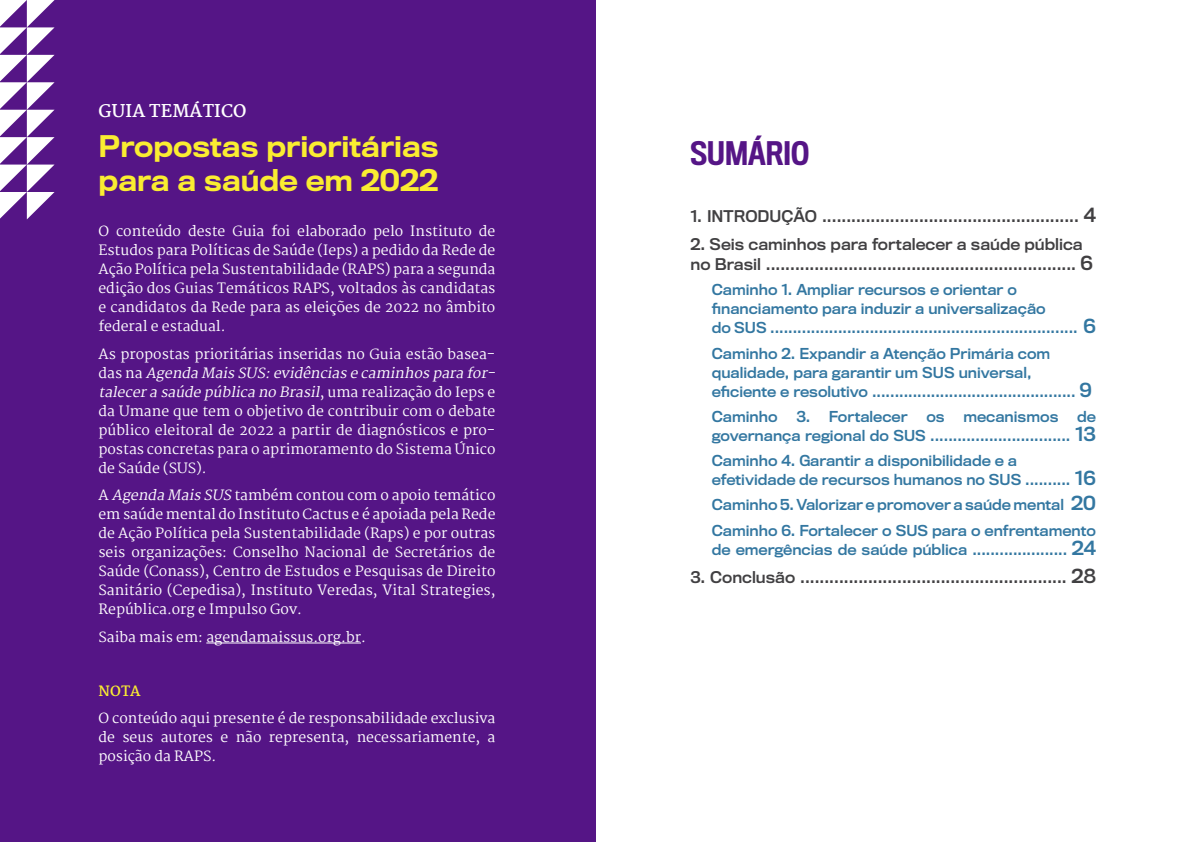
<style>
.page{position:relative;width:1191px;height:842px;background:#fff}
.page>*{position:absolute;margin:0;border:0;box-sizing:border-box;transform-origin:0 0}
.t1{font:500 30px "Titling Gothic FB Cond";color:#551586}
.t2{font:500 27.7px/33.2px "Titling Gothic FB Normal";color:#faed31}
.t3{font:700 17.3px "Martel";letter-spacing:.01em;color:#fff}
.t4{font:15px/20px "Titling Gothic FB Normal Standard";color:#414042}
.t5{font:14px/19px "Martel";color:#fff;text-align:justify}
.t6{font:14px/19px "Titling Gothic FB Normal Standard";color:#3377a1}
.t7{font:700 14px "Martel";color:#faed31}
.s1{font-style:italic}
.s2{font-size:18px}
</style>
<div class="page">
<div style="left:0;top:0;width:595px;height:842px;background:#551586"></div>
<hr style="left:206px;top:643px;width:155px;height:1px;background:#fff">
<svg style="left:0;top:0;width:55px;height:219px"></svg>
<p class="t3" style="left:99px;top:100px;width:149px">GUIA TEMÁTICO</p>
<h2 class="t2" style="left:99px;top:131px;width:341px">Propostas prioritárias para a saúde em 2022</h2>
<p class="t5" style="left:98px;top:222px;width:398px">O conteúdo deste Guia foi elaborado pelo Instituto de Estudos para Políticas de Saúde (Ieps) a pedido da Rede de Ação Política pela Sustentabilidade (RAPS) para a segunda edição dos Guias Temáticos RAPS, voltados às candidatas e candidatos da Rede para as eleições de 2022 no âmbito federal e estadual.</p>
<p class="t5" style="left:98px;top:345px;width:402px;text-align:left">As propostas prioritárias inseridas no Guia estão basea&shy;d a s n a <span class="s1">Agenda MaisSUS:evidênciase caminhospara for&shy;talecera saúde pública no Brasil</span>, u m a r e a l i z a ç ã o d o I e p s e da Umane que tem o objetivo de contribuir com o debate público eleitoral de 2022 a partir de diagnósticos e pro&shy;postas concretas para o aprimoramento do Sistema Único de Saúde (SUS).</p>
<p class="t5" style="left:98px;top:486px;width:398px">A <span class="s1">Agenda MaisSUS</span> também contou com o apoio temático em saúde mental do Instituto Cactus e é apoiada pela Rede de Ação Política pela Sustentabilidade (Raps) e por outras seis organizações: Conselho Nacional de Secretários de Saúde (Conass), Centro de Estudos e Pesquisas de Direito Sanitário (Cepedisa), Instituto Veredas, Vital Strategies, República.org e Impulso Gov.</p>
<p class="t5" style="left:98px;top:628px;width:269px">Saiba mais em: agendamaissus.org.br.</p>
<p class="t7" style="left:98px;top:683px;width:44px">NOTA</p>
<p class="t5" style="left:98px;top:709px;width:398px">O conteúdo aqui presente é de responsabilidade exclusiva de seus autores e não representa, necessariamente, a posição da RAPS.</p>
<h1 class="t1" style="left:690px;top:136px;width:120px">SUMÁRIO</h1>
<p class="t4" style="left:690px;top:206px;width:407px">1. INTRODUÇÃO ..................................................... <span class="s2">4</span></p>
<p class="t4" style="left:690px;top:235px;width:404px">2. Seis caminhos para fortalecer a saúde pública no Brasil ................................................................ <span class="s2">6</span></p>
<p class="t6" style="left:712px;top:281px;width:386px">Caminho 1. Ampliar recursos e orientar o financiamento para induzir a universalização<br>do SUS .................................................................... <span class="s2">6</span></p>
<p class="t6" style="left:712px;top:344px;width:382px">Caminho 2. Expandir a Atenção Primária com qualidade, para garantir um SUS universal, eficiente e resolutivo ............................................. <span class="s2">9</span></p>
<p class="t6" style="left:712px;top:407px;width:67px">Caminho</p>
<p class="t6" style="left:796px;top:407px;width:113px">3. Fortalecer</p>
<p class="t6" style="left:926px;top:407px;width:20px">os</p>
<p class="t6" style="left:963px;top:407px;width:97px">mecanismos</p>
<p class="t6" style="left:712px;top:407px;width:386px;text-align:right">de<br>governança regional do SUS ............................... <span class="s2">13</span></p>
<p class="t6" style="left:712px;top:452px;width:386px">Caminho 4. Garantir a disponibilidade e a efetividade de recursos humanos no SUS .......... <span class="s2">16</span></p>
<p class="t6" style="left:712px;top:493px;width:386px;line-height:25.2px">Caminho 5. Valorizar e promover a saúde mental <span class="s2">20<br></span>Caminho 6. Fortalecer o SUS para o enfrentamento</p>
<p class="t6" style="left:712px;top:540px;width:386px">de emergências de saúde pública ..................... <span class="s2">24</span></p>
<p class="t4" style="left:690px;top:568px;width:407px">3. Conclusão ....................................................... <span class="s2">28</span></p>
</div>
